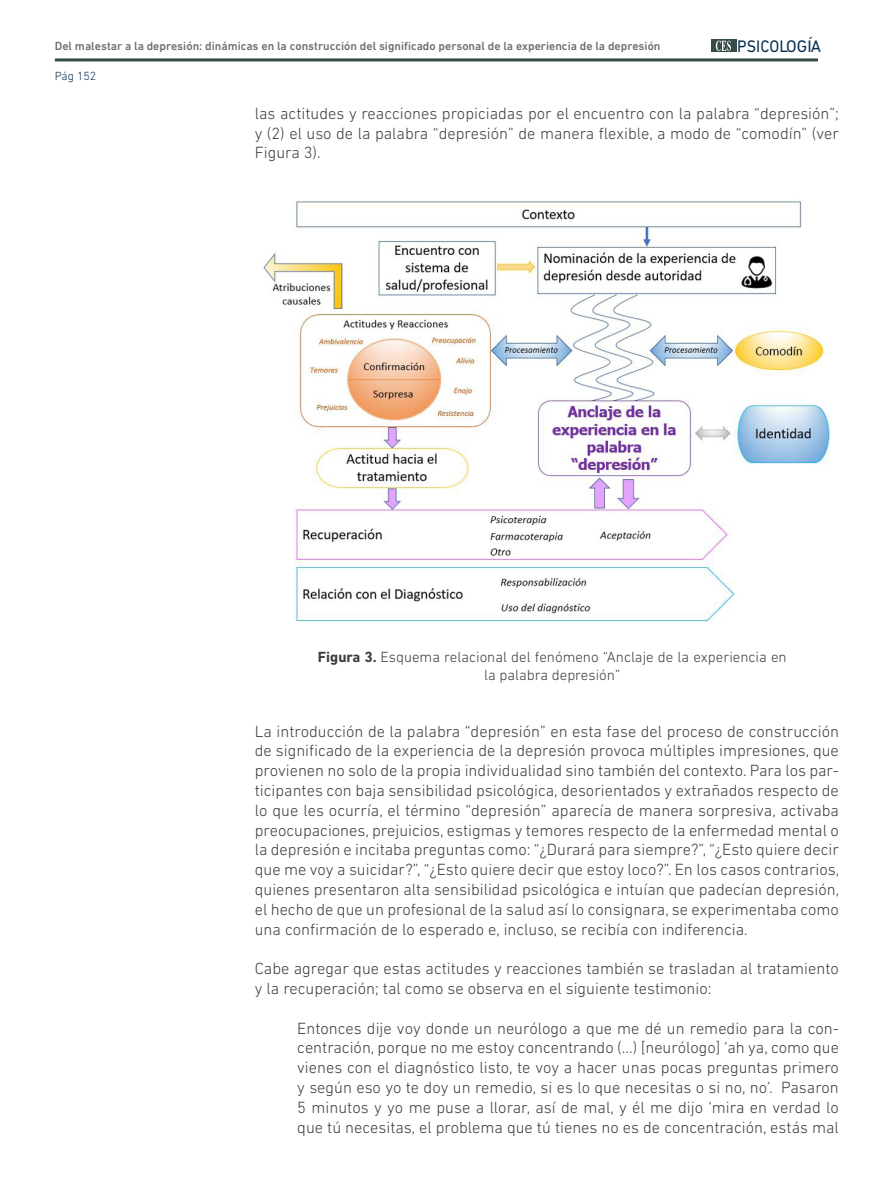
<style>
.page{position:relative;width:893px;height:1191px;background:#fff}
.page>*{position:absolute;margin:0;border:0;box-sizing:border-box;transform-origin:0 0}
.t1{font:16.95px "DIN Next LT Pro";color:#092f4f;scale:.94 1}
.Body{font:300 16.5px/19.8px "DIN Next LT Pro";color:#3e3e3f;text-align:justify}
.Body_cita{font:300 16.5px/19.8px "DIN Next LT Pro";color:#3e3e3f;text-align:justify}
.Body-2{font:300 15px/18px "DIN Next LT Pro";color:#3e3e3f;text-align:center}
.t2{font:500 12px "DIN Next LT Pro";color:#6c6d70}
.t3{font:300 12px "DIN Next LT Pro";color:#092f4f}
.s1{font-weight:700}
</style>
<div class="page">
<hr style="left:55px;top:58px;width:763px;height:3px;background:#354b47">
<div style="left:711px;top:39px;width:26px;height:13px;background:#354b47"></div>
<svg style="left:716px;top:41px;width:15px;height:10px"></svg>
<img style="left:263px;top:200px;width:568px;height:422px">
<p class="t2" style="left:55px;top:39px;width:607px">Del malestar a la depresión: dinámicas en la construcción del significado personal de la experiencia de la depresión</p>
<p class="t3" style="left:55px;top:69px;width:43px">Pág 152</p>
<p class="t1" style="left:737px;top:36px;width:91px">PSICOLOGÍA</p>
<p class="Body" style="left:255px;top:103px;width:586px">las actitudes y reacciones propiciadas por el encuentro con la palabra “depresión”; y (2) el uso de la palabra “depresión” de manera flexible, a modo de “comodín” (ver Figura 3).</p>
<p class="Body-2" style="left:318px;top:648px;width:470px"><span class="s1">Figura 3.</span> Esquema relacional del fenómeno “Anclaje de la experiencia en la palabra depresión”</p>
<p class="Body" style="left:255px;top:721px;width:586px">La introducción de la palabra “depresión” en esta fase del proceso de construcción de significado de la experiencia de la depresión provoca múltiples impresiones, que provienen no solo de la propia individualidad sino también del contexto. Para los par&shy;ticipantes con baja sensibilidad psicológica, desorientados y extrañados respecto de lo que les ocurría, el término “depresión” aparecía de manera sorpresiva, activaba preocupaciones, prejuicios, estigmas y temores respecto de la enfermedad mental o la depresión e incitaba preguntas como: “¿Durará para siempre?”, “¿Esto quiere decir que me voy a suicidar?”, “¿Esto quiere decir que estoy loco?”. En los casos contrarios, quienes presentaron alta sensibilidad psicológica e intuían que padecían depresión, el hecho de que un profesional de la salud así lo consignara, se experimentaba como una confirmación de lo esperado e, incluso, se recibía con indiferencia.</p>
<p class="Body" style="left:255px;top:958px;width:586px">Cabe agregar que estas actitudes y reacciones también se trasladan al tratamiento y la recuperación; tal como se observa en el siguiente testimonio:</p>
<p class="Body_cita" style="left:297px;top:1018px;width:543px">Entonces dije voy donde un neurólogo a que me dé un remedio para la con&shy;centración, porque no me estoy concentrando (...) [neurólogo] ‘ah ya, como que vienes con el diagnóstico listo, te voy a hacer unas pocas preguntas primero y según eso yo te doy un remedio, si es lo que necesitas o si no, no’. Pasaron 5 minutos y yo me puse a llorar, así de mal, y él me dijo ‘mira en verdad lo que tú necesitas, el problema que tú tienes no es de concentración, estás mal</p>
</div>
